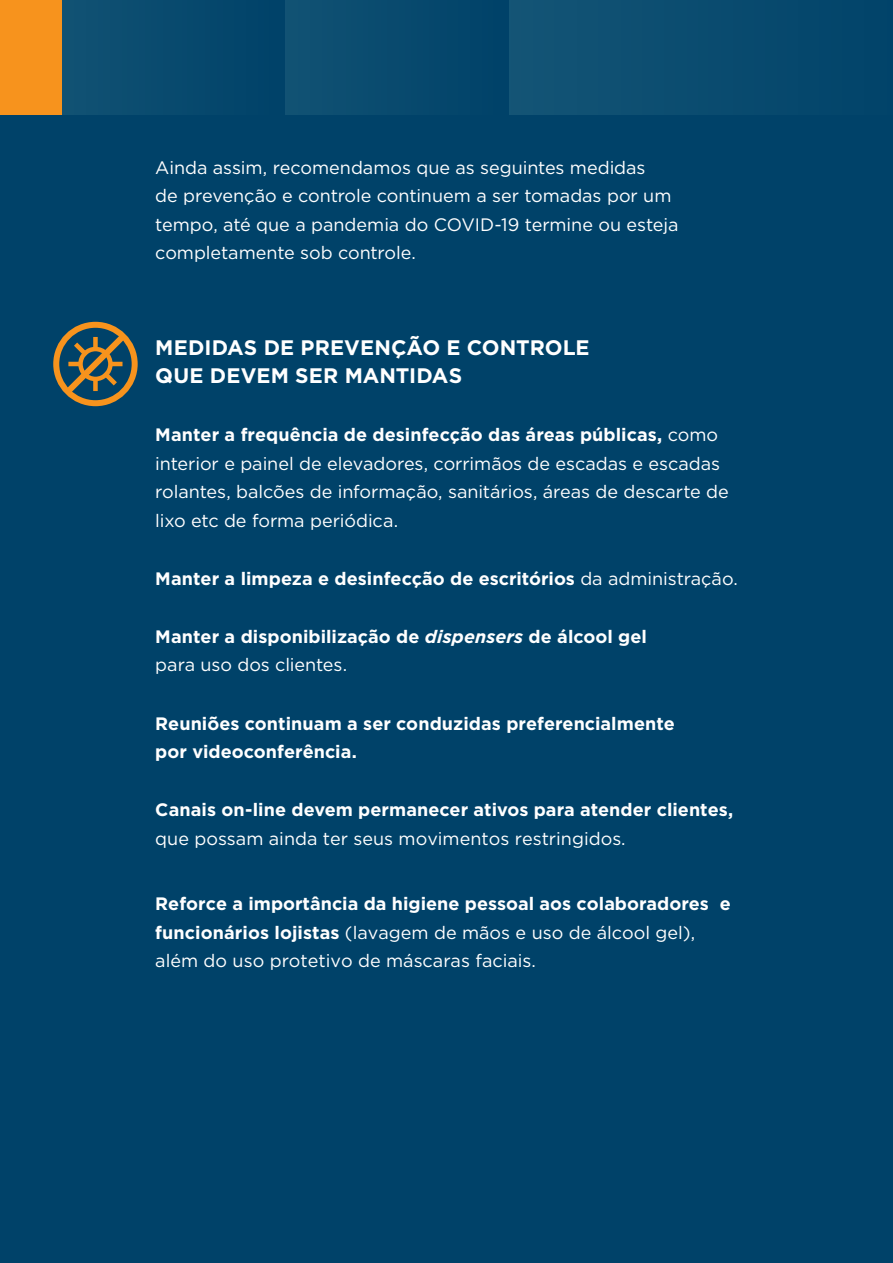
<style>
.page{position:relative;width:893px;height:1263px;background:#004269}
.page>*{position:absolute;margin:0;border:0;box-sizing:border-box;transform-origin:0 0}
.t1{font:700 21px/28.5px "Gotham HTF";letter-spacing:.005em;color:#fff}
.t2{font:700 18px/28.5px "Gotham HTF";color:#fff}
.t3{font:18px/28.5px "Gotham HTF";letter-spacing:-.005em;color:#fff}
.s1{font-weight:700}
.s2{font-weight:400}
.s3{font-style:italic}
</style>
<div class="page">
<div style="left:0;top:0;width:62px;height:114px;background:#f7931d"></div>
<div style="left:62px;top:0;width:223px;height:114px;background:#094a6e"></div>
<div style="left:285px;top:0;width:224px;height:114px;background:#094a6e"></div>
<div style="left:509px;top:0;width:384px;height:114px;background:#0a4c6f"></div>
<div style="left:53px;top:322px;width:85px;height:84px;border:6px solid #f7931d;border-radius:50%"></div>
<svg style="left:59px;top:328px;width:72px;height:72px"></svg>
<p class="t3" style="left:155px;top:153px;width:525px">Ainda assim, recomendamos que as seguintes medidas<br>de prevenção e controle continuem a ser tomadas por um tempo, até que a pandemia do COVID-19 termine ou esteja completamente sob controle.</p>
<p class="t1" style="left:155px;top:332px;width:436px">MEDIDAS DE PREVENÇÃO E CONTROLE<br>QUE DEVEM SER MANTIDAS</p>
<p class="t3" style="left:155px;top:421px;width:575px"><span class="s1">Manter a frequência de desinfecção das áreas públicas,</span> como interior e painel de elevadores, corrimãos de escadas e escadas rolantes, balcões de informação, sanitários, áreas de descarte de lixo etc de forma periódica.</p>
<p class="t2" style="left:155px;top:564px;width:584px">Manter a limpeza e desinfecção de escritórios <span class="s2">da administração.</span></p>
<p class="t2" style="left:155px;top:622px;width:493px">Manter a disponibilização de <span class="s3">dispensers</span> de álcool gel <span class="s2">para uso dos clientes.</span></p>
<p class="t2" style="left:155px;top:709px;width:521px">Reuniões continuam a ser conduzidas preferencialmente por videoconferência.</p>
<p class="t2" style="left:155px;top:795px;width:579px">Canais on-line devem permanecer ativos para atender clientes, <span class="s2">que possam ainda ter seus movimentos restringidos.</span></p>
<p class="t2" style="left:155px;top:889px;width:577px">Reforce a importância da higiene pessoal aos colaboradores e funcionários lojistas <span class="s2">(lavagem de mãos e uso de álcool gel), além do uso protetivo de máscaras faciais.</span></p>
</div>
